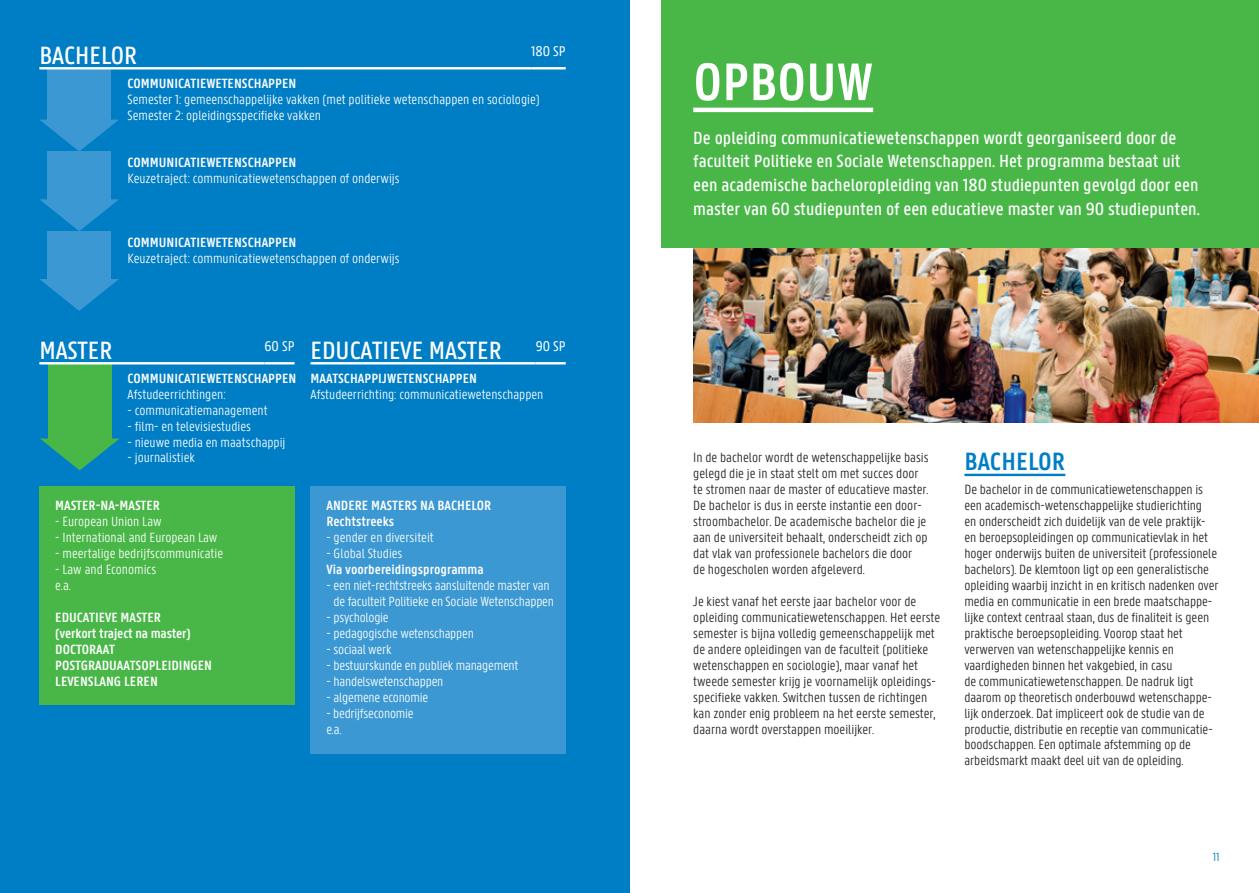
<style>
.page{position:relative;width:1259px;height:893px;background:#fff}
.page>*{position:absolute;margin:0;border:0;box-sizing:border-box;transform-origin:0 0}
.t1{font:600 56.25px "U Gent Panno Text";color:#fff}
.t2{font:500 26.7px "U Gent Panno Text";color:#fff}
.t3{font:600 26.7px "U Gent Panno Text";color:#007ec5}
.t4{font:500 18.75px/24px "U Gent Panno Text";color:#fff}
.t5{font:15px "U Gent Panno Text";color:#fff}
.t6{font:300 14.25px/15.9px "U Gent Panno Text";letter-spacing:-.005em;color:#231f20}
.t7{font:300 14.25px/15.9px "U Gent Panno Text";color:#fff}
.t8{font:600 14.25px/15.9px "U Gent Panno Text";color:#fff}
.t9{font:300 12.75px "U Gent Panno Text";color:#007ec5}
</style>
<div class="page">
<img style="left:693px;top:247px;width:566px;height:176px">
<hr style="left:964px;top:474px;width:101px;height:2px;background:#007ec5">
<div style="left:661px;top:0;width:598px;height:247px;background:#49b748"></div>
<hr style="left:693px;top:108px;width:180px;height:4px;background:#fff">
<div style="left:0;top:0;width:629px;height:893px;background:#007ec5"></div>
<div style="left:39px;top:486px;width:255px;height:219px;background:#49b748"></div>
<div style="left:47px;top:69px;width:64px;height:53px;background:#3b98d3"></div>
<div style="left:47px;top:151px;width:64px;height:51px;background:#3b98d3"></div>
<div style="left:47px;top:231px;width:64px;height:51px;background:#3b98d3"></div>
<hr style="left:39px;top:67px;width:492px;height:2px;background:#fff">
<hr style="left:531px;top:67px;width:35px;height:2px;background:#fff">
<svg style="left:40px;top:438px;width:80px;height:32px"></svg>
<div style="left:48px;top:364px;width:64px;height:78px;background:#49b748"></div>
<svg style="left:40px;top:120px;width:78px;height:31px"></svg>
<svg style="left:40px;top:199px;width:79px;height:32px"></svg>
<svg style="left:40px;top:279px;width:79px;height:32px"></svg>
<div style="left:310px;top:486px;width:256px;height:268px;background:#3b98d3"></div>
<hr style="left:39px;top:362px;width:226px;height:2px;background:#fff">
<hr style="left:265px;top:362px;width:29px;height:2px;background:#fff">
<hr style="left:310px;top:362px;width:225px;height:2px;background:#fff">
<hr style="left:535px;top:362px;width:31px;height:2px;background:#fff">
<h2 class="t2" style="left:39px;top:39px;width:99px">BACHELOR</h2>
<p class="t5" style="left:531px;top:43px;width:36px">180 SP</p>
<p class="t8" style="left:128px;top:75px;width:170px">COMMUNICATIEWETENSCHAPPEN</p>
<p class="t7" style="left:128px;top:91px;width:414px">Semester 1: gemeenschappelijke vakken (met politieke wetenschappen en sociologie)<br>Semester 2: opleidingsspecifieke vakken</p>
<p class="t8" style="left:128px;top:155px;width:170px">COMMUNICATIEWETENSCHAPPEN</p>
<p class="t7" style="left:128px;top:171px;width:274px">Keuzetraject: communicatiewetenschappen of onderwijs</p>
<p class="t8" style="left:128px;top:234px;width:170px">COMMUNICATIEWETENSCHAPPEN</p>
<p class="t7" style="left:128px;top:250px;width:274px">Keuzetraject: communicatiewetenschappen of onderwijs</p>
<h2 class="t2" style="left:39px;top:334px;width:75px">MASTER</h2>
<p class="t5" style="left:265px;top:338px;width:31px">60 SP</p>
<p class="t8" style="left:128px;top:370px;width:170px">COMMUNICATIEWETENSCHAPPEN</p>
<p class="t7" style="left:128px;top:386px;width:100px">Afstudeerrichtingen:</p>
<p class="t7" style="left:128px;top:402px;width:142px">- communicatiemanagement</p>
<p class="t7" style="left:128px;top:418px;width:125px">- film- en televisiestudies</p>
<p class="t7" style="left:128px;top:434px;width:159px">- nieuwe media en maatschappij</p>
<p class="t7" style="left:128px;top:450px;width:69px">- journalistiek</p>
<p class="t8" style="left:55px;top:497px;width:106px">MASTER-NA-MASTER</p>
<p class="t7" style="left:55px;top:514px;width:108px">- European Union Law</p>
<p class="t7" style="left:55px;top:529px;width:164px">- International and European Law</p>
<p class="t7" style="left:55px;top:545px;width:169px">- meertalige bedrijfscommunicatie</p>
<p class="t7" style="left:55px;top:561px;width:102px">- Law and Economics e.a.</p>
<p class="t8" style="left:55px;top:609px;width:158px">EDUCATIEVE MASTER<br>(verkort traject na master)<br>DOCTORAAT<br>POSTGRADUAATSOPLEIDINGEN<br>LEVENSLANG LEREN</p>
<h2 class="t2" style="left:310px;top:334px;width:193px">EDUCATIEVE MASTER</h2>
<p class="t5" style="left:535px;top:338px;width:32px">90 SP</p>
<p class="t8" style="left:310px;top:370px;width:168px">MAATSCHAPPIJWETENSCHAPPEN</p>
<p class="t7" style="left:310px;top:386px;width:234px">Afstudeerrichting: communicatiewetenschappen</p>
<p class="t8" style="left:326px;top:497px;width:167px">ANDERE MASTERS NA BACHELOR<br>Rechtstreeks</p>
<p class="t7" style="left:326px;top:529px;width:109px">- gender en diversiteit</p>
<p class="t7" style="left:326px;top:545px;width:78px">- Global Studies</p>
<p class="t8" style="left:326px;top:561px;width:159px">Via voorbereidingsprogramma</p>
<p class="t7" style="left:326px;top:577px;width:229px;text-align:center">- een niet-rechtstreeks aansluitende master van de faculteit Politieke en Sociale Wetenschappen</p>
<p class="t7" style="left:326px;top:609px;width:64px">- psychologie</p>
<p class="t7" style="left:326px;top:625px;width:149px">- pedagogische wetenschappen</p>
<p class="t7" style="left:326px;top:641px;width:67px">- sociaal werk</p>
<p class="t7" style="left:326px;top:657px;width:194px">- bestuurskunde en publiek management</p>
<p class="t7" style="left:326px;top:673px;width:119px">- handelswetenschappen</p>
<p class="t7" style="left:326px;top:689px;width:103px">- algemene economie</p>
<p class="t7" style="left:326px;top:705px;width:89px">- bedrijfseconomie e.a.</p>
<h1 class="t1" style="left:693px;top:48px;width:181px">OPBOUW</h1>
<p class="t4" style="left:693px;top:125px;width:508px">De opleiding communicatiewetenschappen wordt georganiseerd door de faculteit Politieke en Sociale Wetenschappen. Het programma bestaat uit een academische bacheloropleiding van 180 studiepunten gevolgd door een master van 60 studiepunten of een educatieve master van 90 studiepunten.</p>
<p class="t6" style="left:693px;top:450px;width:237px">In de bachelor wordt de wetenschappelijke basis gelegd die je in staat stelt om met succes door te stromen naar de master of educatieve master.<br>De bachelor is dus in eerste instantie een door&shy;stroombachelor. De academische bachelor die je aan de universiteit behaalt, onderscheidt zich op dat vlak van professionele bachelors die door<br>de hogescholen worden afgeleverd.</p>
<p class="t6" style="left:693px;top:593px;width:248px">Je kiest vanaf het eerste jaar bachelor voor de opleiding communicatiewetenschappen. Het eerste semester is bijna volledig gemeenschappelijk met de andere opleidingen van de faculteit (politieke wetenschappen en sociologie), maar vanaf het tweede semester krijg je voornamelijk opleidings&shy;specifieke vakken. Switchen tussen de richtingen kan zonder enig probleem na het eerste semester, daarna wordt overstappen moeilijker.</p>
<h2 class="t3" style="left:964px;top:446px;width:102px">BACHELOR</h2>
<p class="t6" style="left:964px;top:482px;width:256px">De bachelor in de communicatiewetenschappen is een academisch-wetenschappelijke studierichting<br>en onderscheidt zich duidelijk van de vele praktijk&shy;en beroepsopleidingen op communicatievlak in het hoger onderwijs buiten de universiteit (professionele bachelors). De klemtoon ligt op een generalistische opleiding waarbij inzicht in en kritisch nadenken over media en communicatie in een brede maatschappe&shy;lijke context centraal staan, dus de finaliteit is geen praktische beroepsopleiding. Voorop staat het verwerven van wetenschappelijke kennis en vaardigheden binnen het vakgebied, in casu<br>de communicatiewetenschappen. De nadruk ligt daarom op theoretisch onderbouwd wetenschappe&shy;lijk onderzoek. Dat impliceert ook de studie van de productie, distributie en receptie van communicatie&shy;boodschappen. Een optimale afstemming op de arbeidsmarkt maakt deel uit van de opleiding.</p>
<p class="t9" style="left:1212px;top:849px;width:8px">11</p>
</div>
